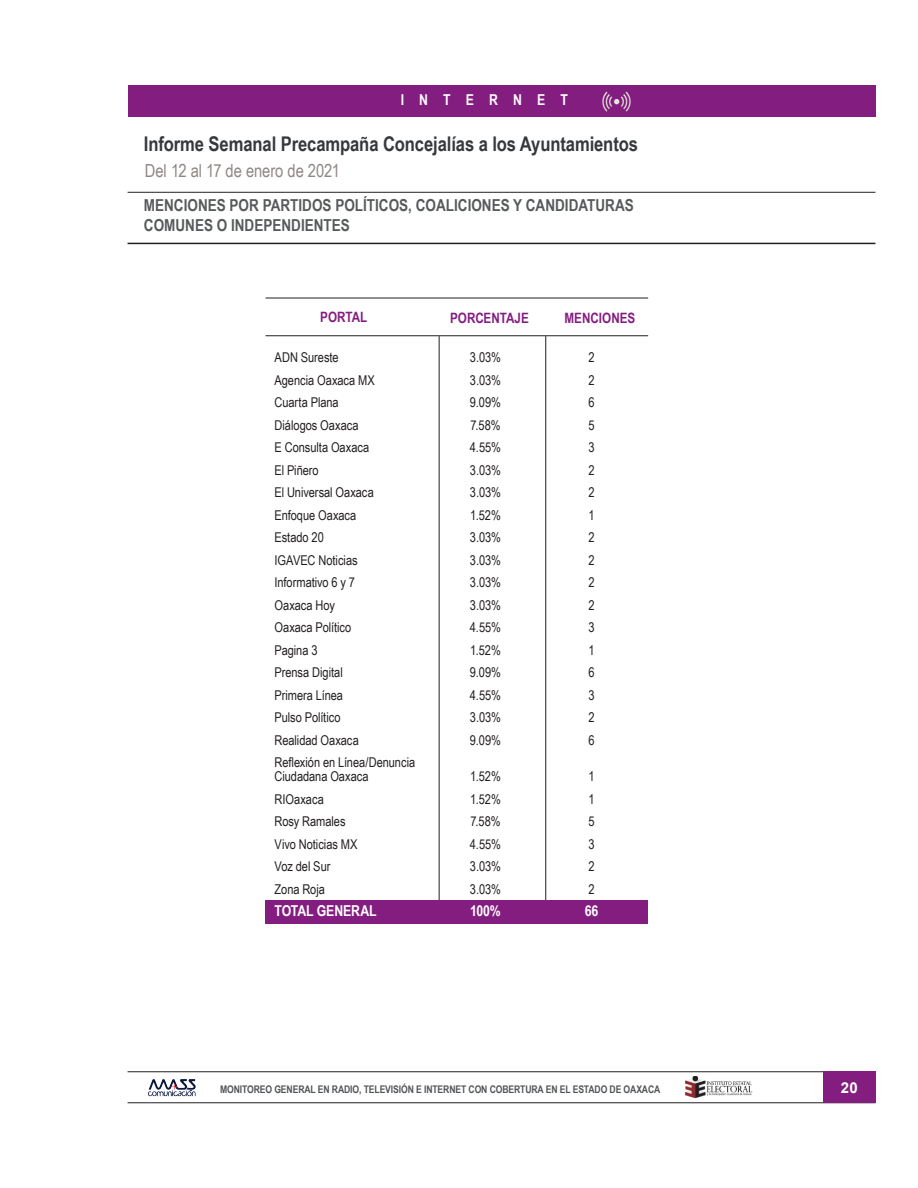
<style>
.page{position:relative;width:918px;height:1188px;background:#fff}
.page>*{position:absolute;margin:0;border:0;box-sizing:border-box;transform-origin:0 0}
.t1{font:700 20.25px "Arial Narrow";letter-spacing:-.005em;color:#36393c}
.t2{font:18px "Arial Narrow";letter-spacing:-.005em;color:#908785}
.t3{font:700 16.5px/19.5px "Arial Narrow";color:#575a5b}
.t4{font:700 15px "Arial Narrow";letter-spacing:-.005em;color:#fff}
.t5{font:700 15px "Arial Narrow";letter-spacing:1.01em;color:#fff}
.t6{font:700 15px "Arial";color:#fff}
.t7{font:700 14.25px "Arial Narrow";color:#841d80}
.t8{font:13.5px/14.4px "Arial Narrow";letter-spacing:-.005em;color:#231f20}
.t9{font:700 10.5px "Arial Narrow";letter-spacing:-.01em;color:#515456}
</style>
<div class="page">
<hr style="left:128px;top:1072px;width:747px;height:1px;background:#231f20">
<hr style="left:128px;top:1103px;width:747px;height:1px;background:#231f20">
<div style="left:823px;top:1072px;width:52px;height:31px;background:#841d80"></div>
<img style="left:148px;top:1079px;width:48px;height:18px">
<img style="left:684px;top:1077px;width:69px;height:22px">
<hr style="left:545px;top:336px;width:1px;height:577px;background:#231f20">
<hr style="left:439px;top:336px;width:1px;height:577px;background:#231f20">
<hr style="left:265px;top:298px;width:383px;height:1px;background:#231f20">
<hr style="left:265px;top:335px;width:383px;height:1px;background:#231f20">
<div style="left:265px;top:900px;width:383px;height:24px;background:#841d80"></div>
<hr style="left:128px;top:243px;width:747px;height:1px;background:#231f20">
<hr style="left:128px;top:192px;width:747px;height:1px;background:#231f20">
<div style="left:128px;top:85px;width:747px;height:31px;background:#841d80"></div>
<img style="left:602px;top:91px;width:29px;height:21px">
<p class="t5" style="left:401px;top:88px;width:169px">INTERNET</p>
<h1 class="t1" style="left:144px;top:128px;width:496px">Informe Semanal Precampaña Concejalías a los Ayuntamientos</h1>
<h2 class="t2" style="left:145px;top:157px;width:197px">Del 12 al 17 de enero de 2021</h2>
<p class="t3" style="left:144px;top:195px;width:491px">MENCIONES POR PARTIDOS POLÍTICOS, COALICIONES Y CANDIDATURAS<br>COMUNES O INDEPENDIENTES</p>
<p class="t7" style="left:320px;top:306px;width:49px">PORTAL</p>
<p class="t7" style="left:450px;top:307px;width:80px">PORCENTAJE</p>
<p class="t7" style="left:565px;top:307px;width:72px">MENCIONES</p>
<p class="t8" style="left:275px;top:350px;width:66px">ADN Sureste</p>
<p class="t8" style="left:470px;top:350px;width:33px">3.03%</p>
<p class="t8" style="left:588px;top:350px;width:8px">2</p>
<p class="t8" style="left:275px;top:372px;width:102px">Agencia Oaxaca MX</p>
<p class="t8" style="left:470px;top:372px;width:33px">3.03%</p>
<p class="t8" style="left:588px;top:372px;width:8px">2</p>
<p class="t8" style="left:275px;top:395px;width:66px">Cuarta Plana</p>
<p class="t8" style="left:470px;top:395px;width:33px">9.09%</p>
<p class="t8" style="left:588px;top:395px;width:8px">6</p>
<p class="t8" style="left:275px;top:417px;width:86px">Diálogos Oaxaca</p>
<p class="t8" style="left:470px;top:417px;width:32px">7.58%</p>
<p class="t8" style="left:588px;top:417px;width:8px">5</p>
<p class="t8" style="left:275px;top:440px;width:96px">E Consulta Oaxaca</p>
<p class="t8" style="left:470px;top:440px;width:33px">4.55%</p>
<p class="t8" style="left:588px;top:440px;width:8px">3</p>
<p class="t8" style="left:275px;top:462px;width:46px">El Piñero</p>
<p class="t8" style="left:470px;top:462px;width:33px">3.03%</p>
<p class="t8" style="left:588px;top:462px;width:8px">2</p>
<p class="t8" style="left:275px;top:485px;width:101px">El Universal Oaxaca</p>
<p class="t8" style="left:470px;top:485px;width:33px">3.03%</p>
<p class="t8" style="left:588px;top:485px;width:8px">2</p>
<p class="t8" style="left:275px;top:507px;width:83px">Enfoque Oaxaca</p>
<p class="t8" style="left:470px;top:507px;width:32px">1.52%</p>
<p class="t8" style="left:588px;top:507px;width:8px">1</p>
<p class="t8" style="left:275px;top:530px;width:51px">Estado 20</p>
<p class="t8" style="left:470px;top:530px;width:33px">3.03%</p>
<p class="t8" style="left:588px;top:530px;width:8px">2</p>
<p class="t8" style="left:275px;top:552px;width:85px">IGAVEC Noticias</p>
<p class="t8" style="left:470px;top:552px;width:33px">3.03%</p>
<p class="t8" style="left:588px;top:552px;width:8px">2</p>
<p class="t8" style="left:275px;top:575px;width:82px">Informativo 6 y 7</p>
<p class="t8" style="left:470px;top:575px;width:33px">3.03%</p>
<p class="t8" style="left:588px;top:575px;width:8px">2</p>
<p class="t8" style="left:275px;top:597px;width:62px">Oaxaca Hoy</p>
<p class="t8" style="left:470px;top:597px;width:33px">3.03%</p>
<p class="t8" style="left:588px;top:597px;width:8px">2</p>
<p class="t8" style="left:275px;top:620px;width:78px">Oaxaca Político</p>
<p class="t8" style="left:470px;top:620px;width:33px">4.55%</p>
<p class="t8" style="left:588px;top:620px;width:8px">3</p>
<p class="t8" style="left:275px;top:642px;width:45px">Pagina 3</p>
<p class="t8" style="left:470px;top:642px;width:32px">1.52%</p>
<p class="t8" style="left:588px;top:642px;width:8px">1</p>
<p class="t8" style="left:275px;top:665px;width:70px">Prensa Digital</p>
<p class="t8" style="left:470px;top:665px;width:33px">9.09%</p>
<p class="t8" style="left:588px;top:665px;width:8px">6</p>
<p class="t8" style="left:275px;top:687px;width:70px">Primera Línea</p>
<p class="t8" style="left:470px;top:687px;width:33px">4.55%</p>
<p class="t8" style="left:588px;top:687px;width:8px">3</p>
<p class="t8" style="left:275px;top:710px;width:68px">Pulso Político</p>
<p class="t8" style="left:470px;top:710px;width:33px">3.03%</p>
<p class="t8" style="left:588px;top:710px;width:8px">2</p>
<p class="t8" style="left:275px;top:732px;width:86px">Realidad Oaxaca</p>
<p class="t8" style="left:470px;top:732px;width:33px">9.09%</p>
<p class="t8" style="left:588px;top:732px;width:8px">6</p>
<p class="t8" style="left:275px;top:754px;width:142px">Reflexión en Línea/Denuncia<br>Ciudadana Oaxaca</p>
<p class="t8" style="left:470px;top:769px;width:32px">1.52%</p>
<p class="t8" style="left:588px;top:769px;width:8px">1</p>
<p class="t8" style="left:275px;top:791px;width:51px">RIOaxaca</p>
<p class="t8" style="left:470px;top:791px;width:32px">1.52%</p>
<p class="t8" style="left:588px;top:791px;width:8px">1</p>
<p class="t8" style="left:275px;top:814px;width:73px">Rosy Ramales</p>
<p class="t8" style="left:470px;top:814px;width:32px">7.58%</p>
<p class="t8" style="left:588px;top:814px;width:8px">5</p>
<p class="t8" style="left:275px;top:836px;width:84px">Vivo Noticias MX</p>
<p class="t8" style="left:470px;top:836px;width:33px">4.55%</p>
<p class="t8" style="left:588px;top:836px;width:8px">3</p>
<p class="t8" style="left:275px;top:859px;width:57px">Voz del Sur</p>
<p class="t8" style="left:470px;top:859px;width:33px">3.03%</p>
<p class="t8" style="left:588px;top:859px;width:8px">2</p>
<p class="t8" style="left:275px;top:881px;width:52px">Zona Roja</p>
<p class="t8" style="left:470px;top:881px;width:33px">3.03%</p>
<p class="t8" style="left:588px;top:881px;width:8px">2</p>
<p class="t4" style="left:275px;top:900px;width:104px">TOTAL GENERAL</p>
<p class="t4" style="left:470px;top:900px;width:32px">100%</p>
<p class="t4" style="left:585px;top:900px;width:15px">66</p>
<p class="t9" style="left:220px;top:1081px;width:442px">MONITOREO GENERAL EN RADIO, TELEVISIÓN E INTERNET CON COBERTURA EN EL ESTADO DE OAXACA</p>
<p class="t6" style="left:841px;top:1077px;width:18px">20</p>
</div>
